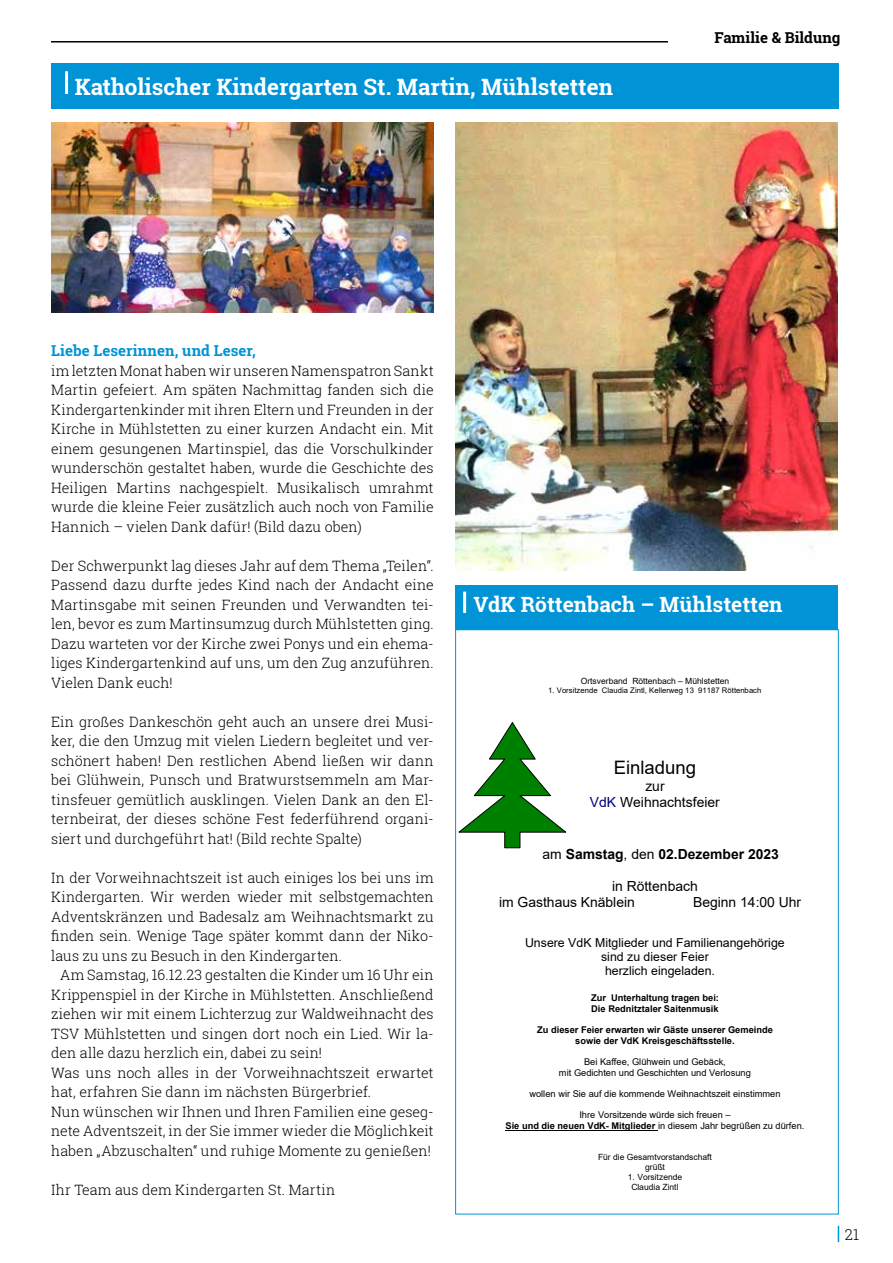
<style>
.page{position:relative;width:893px;height:1263px;background:#fff}
.page>*{position:absolute;margin:0;border:0;box-sizing:border-box;transform-origin:0 0}
.t1{font:700 22.5px "Roboto Slab";color:#fff}
.t2{font:700 21px "Roboto Slab";color:#fff}
.t3{font:18.6px "Arial";color:#000}
.t4{font:700 15px "Roboto Slab";letter-spacing:.005em;color:#0093d6}
.t5{font:700 15px "Roboto Slab";color:#000}
.t6{font:300 15px "Roboto Slab";color:#000}
.t7{font:300 14.25px/19.5px "Roboto Slab";letter-spacing:.005em;color:#000;text-align:justify}
.t8{font:13.95px/16px "Arial";color:#000;text-align:center}
.t9{font:700 13.95px "Arial";color:#000}
.t10{font:12.3px "Arial";color:#000}
.t11{font:9.3px/10.6px "Arial";color:#000;text-align:center}
.t12{font:700 9.3px/10.6px "Arial";color:#000}
.t13{font:8.55px/9.8px "Arial";color:#000;text-align:center}
.t14{font:7.65px "Arial";color:#000}
.s1{color:#000080}
.s2{font-weight:400}
.s3{font-weight:700}
</style>
<div class="page">
<svg style="left:838px;top:1226px;width:1px;height:16px"></svg>
<hr style="left:51px;top:41px;width:617px;height:2px;background:#000">
<div style="left:51px;top:64px;width:788px;height:45px;background:#0093d6"></div>
<hr style="left:65px;top:71px;width:3px;height:23px;background:#fff">
<img style="left:51px;top:122px;width:383px;height:190px">
<img style="left:455px;top:122px;width:383px;height:449px">
<div style="left:455px;top:585px;width:383px;height:44px;background:#0093d6"></div>
<hr style="left:463px;top:592px;width:3px;height:21px;background:#fff">
<hr style="left:505px;top:1130px;width:153px;height:1px;background:#000">
<svg style="left:458px;top:722px;width:109px;height:126px"></svg>
<h1 class="t1" style="left:75px;top:71px;width:540px">Katholischer Kindergarten St. Martin, Mühlstetten</h1>
<p class="t5" style="left:714px;top:27px;width:128px">Familie &amp; Bildung</p>
<p class="t4" style="left:51px;top:341px;width:206px">Liebe Leserinnen, und Leser,</p>
<p class="t7" style="left:51px;top:361px;width:384px">im letzten Monat haben wir unseren Namenspatron Sankt Martin gefeiert. Am späten Nachmittag fanden sich die Kindergartenkinder mit ihren Eltern und Freunden in der Kirche in Mühlstetten zu einer kurzen Andacht ein. Mit einem gesungenen Martinspiel, das die Vorschulkinder wunderschön gestaltet haben, wurde die Geschichte des Heiligen Martins nachgespielt. Musikalisch umrahmt wurde die kleine Feier zusätzlich auch noch von Familie Hannich – vielen Dank dafür! (Bild dazu oben)</p>
<p class="t7" style="left:51px;top:555px;width:384px">Der Schwerpunkt lag dieses Jahr auf dem Thema „Teilen“.<br>Passend dazu durfte jedes Kind nach der Andacht eine Martinsgabe mit seinen Freunden und Verwandten tei&shy;len, bevor es zum Martinsumzug durch Mühlstetten ging.<br>Dazu warteten vor der Kirche zwei Ponys und ein ehema&shy;liges Kindergartenkind auf uns, um den Zug anzuführen.<br>Vielen Dank euch!</p>
<p class="t7" style="left:51px;top:711px;width:384px">Ein großes Dankeschön geht auch an unsere drei Musi&shy;ker, die den Umzug mit vielen Liedern begleitet und ver&shy;schönert haben! Den restlichen Abend ließen wir dann bei Glühwein, Punsch und Bratwurstsemmeln am Mar&shy;tinsfeuer gemütlich ausklingen. Vielen Dank an den El&shy;ternbeirat, der dieses schöne Fest federführend organi&shy;siert und durchgeführt hat! (Bild rechte Spalte)</p>
<p class="t7" style="left:51px;top:867px;width:384px">In der Vorweihnachtszeit ist auch einiges los bei uns im Kindergarten. Wir werden wieder mit selbstgemachten Adventskränzen und Badesalz am Weihnachtsmarkt zu finden sein. Wenige Tage später kommt dann der Niko&shy;laus zu uns zu Besuch in den Kindergarten.</p>
<p class="t7" style="left:51px;top:965px;width:384px;text-align:left;text-indent:9px">Am Samstag, 16.12.23 gestalten die Kinder um 16 Uhr ein Krippenspiel in der Kirche in Mühlstetten. Anschließend ziehen wir mit einem Lichterzug zur Waldweihnacht des TSV Mühlstetten und singen dort noch ein Lied. Wir la&shy;den alle dazu herzlich ein, dabei zu sein!<br>Was uns noch alles in der Vorweihnachtszeit erwartet hat, erfahren Sie dann im nächsten Bürgerbrief.<br>Nun wünschen wir Ihnen und Ihren Familien eine geseg&shy;nete Adventszeit, in der Sie immer wieder die Möglichkeit haben „Abzuschalten“ und ruhige Momente zu genießen!</p>
<p class="t7" style="left:51px;top:1179px;width:285px">Ihr Team aus dem Kindergarten St. Martin</p>
<h2 class="t2" style="left:474px;top:590px;width:311px">VdK Röttenbach – Mühlstetten</h2>
<p class="t13" style="left:581px;top:676px;width:150px">Ortsverband Röttenbach – Mühlstetten</p>
<p class="t14" style="left:548px;top:685px;width:215px">1. Vorsitzende Claudia Zintl, Kellerweg 13 91187 Röttenbach</p>
<h3 class="t3" style="left:614px;top:755px;width:84px">Einladung</h3>
<p class="t8" style="left:590px;top:778px;width:131px">zur<br><span class="s1">VdK</span> Weihnachtsfeier</p>
<p class="t9" style="left:543px;top:844px;width:238px"><span class="s2">am</span> Samstag<span class="s2">, den</span> 02.Dezember 2023</p>
<p class="t8" style="left:499px;top:878px;width:200px;text-align:left;text-indent:113px">in Röttenbach im Gasthaus Knäblein</p>
<p class="t8" style="left:693px;top:893px;width:110px">Beginn 14:00 Uhr</p>
<p class="t10" style="left:525px;top:934px;width:261px">Unsere VdK Mitglieder und Familienangehörige</p>
<p class="t10" style="left:601px;top:948px;width:109px">sind zu dieser Feier</p>
<p class="t10" style="left:605px;top:963px;width:111px">herzlich eingeladen.</p>
<p class="t12" style="left:591px;top:992px;width:129px">Zur Unterhaltung tragen bei:<br>Die Rednitztaler Saitenmusik</p>
<p class="t12" style="left:537px;top:1024px;width:237px;text-align:center">Zu dieser Feier erwarten wir Gäste unserer Gemeinde sowie der VdK Kreisgeschäftsstelle.</p>
<p class="t11" style="left:559px;top:1056px;width:193px">Bei Kaffee, Glühwein und Gebäck,<br>mit Gedichten und Geschichten und Verlosung</p>
<p class="t11" style="left:529px;top:1088px;width:253px">wollen wir Sie auf die kommende Weihnachtszeit einstimmen</p>
<p class="t11" style="left:505px;top:1110px;width:301px">Ihre Vorsitzende würde sich freuen –<br><span class="s3">Sie und die neuen VdK- Mitglieder</span> in diesem Jahr begrüßen zu dürfen.</p>
<p class="t13" style="left:598px;top:1152px;width:115px">Für die Gesamtvorstandschaft grüßt</p>
<p class="t13" style="left:628px;top:1172px;width:56px">1. Vorsitzende<br>Claudia Zintl</p>
<p class="t6" style="left:845px;top:1224px;width:16px">21</p>
</div>
